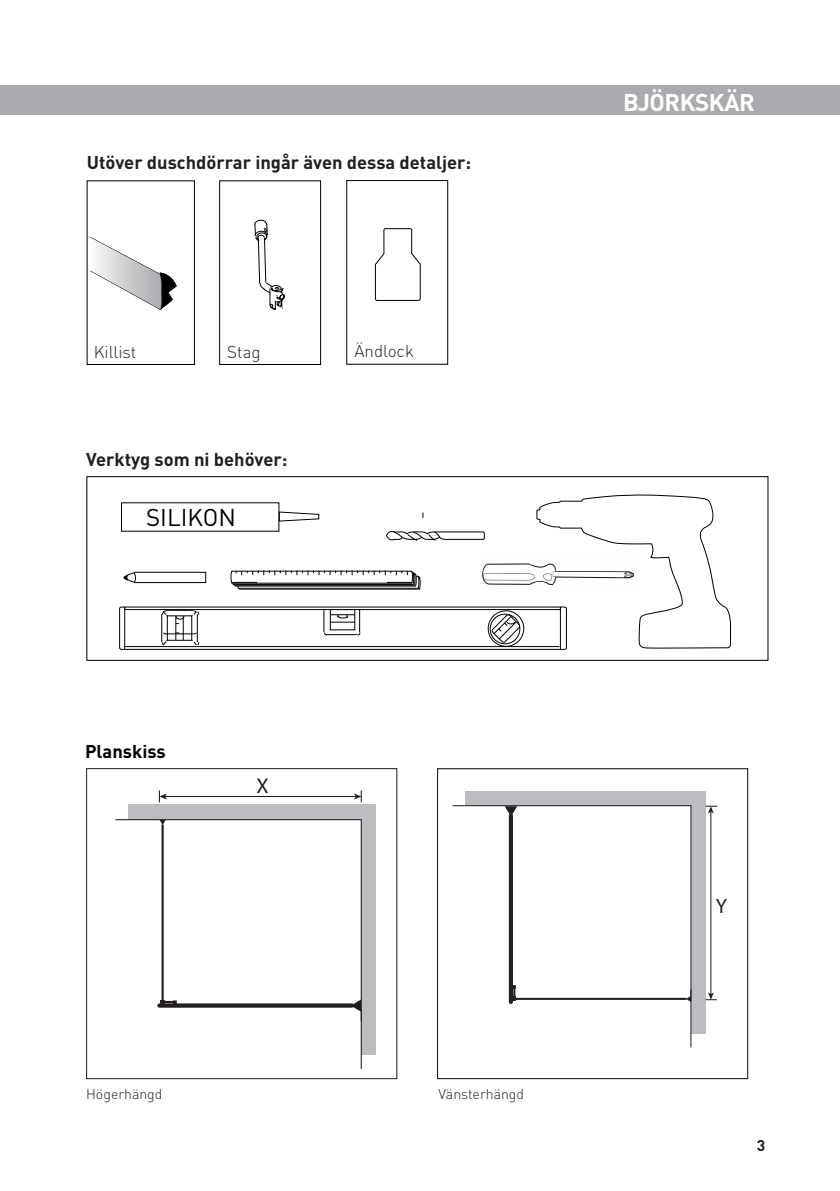
<style>
.page{position:relative;width:840px;height:1191px;background:#fff}
.page>*{position:absolute;margin:0;border:0;box-sizing:border-box;transform-origin:0 0}
.t1{font:700 24px "DIN";letter-spacing:-.02em;color:#fff}
.Paragraph_Style1{font:24px "DINOT";color:#000}
.t2{font:21.4px "Myriad Pro";color:#231f20}
.t3{font:20.8px "Myriad Pro";color:#231f20}
.Paragraph_Style5{font:700 18.4px "DIN";color:#231f20}
.Paragraph_Style5-2{font:700 18.4px "DIN";color:#000}
.Paragraph_Style5-3{font:300 17px "DIN";color:#231f20}
.Allmänt_styckeformat{font:700 15.6px "DIN";color:#231f20}
.Paginering{font:300 14px "DIN";color:#231f20}
</style>
<div class="page">
<div style="left:0;top:85px;width:839px;height:30px;background:#a9abae"></div>
<div style="left:86px;top:476px;width:681px;height:184px;border:1px solid #000"></div>
<svg style="left:119px;top:494px;width:611px;height:156px"></svg>
<div style="left:87px;top:180px;width:108px;height:185px;border:1px solid #000"></div>
<svg style="left:89px;top:236px;width:88px;height:74px"></svg>
<div style="left:219px;top:180px;width:102px;height:185px;border:1px solid #000"></div>
<svg style="left:254px;top:220px;width:31px;height:90px"></svg>
<div style="left:346px;top:180px;width:102px;height:184px;border:1px solid #000"></div>
<svg style="left:374px;top:228px;width:46px;height:73px"></svg>
<img style="left:480px;top:559px;width:156px;height:32px">
<svg style="left:159px;top:1003px;width:191px;height:4px"></svg>
<hr style="left:161px;top:824px;width:3px;height:178px;background:#231f20">
<svg style="left:159px;top:820px;width:7px;height:5px"></svg>
<div style="left:129px;top:804px;width:247px;height:15px;background:#bcbdc0"></div>
<div style="left:361px;top:804px;width:15px;height:251px;background:#bcbdc0"></div>
<hr style="left:165px;top:796px;width:191px;height:1px;background:#231f20">
<svg style="left:159px;top:790px;width:8px;height:12px"></svg>
<svg style="left:354px;top:790px;width:7px;height:12px"></svg>
<hr style="left:115px;top:819px;width:246px;height:1px;background:#231f20">
<hr style="left:360px;top:819px;width:1px;height:250px;background:#231f20">
<svg style="left:350px;top:999px;width:11px;height:21px"></svg>
<svg style="left:160px;top:1000px;width:17px;height:6px"></svg>
<div style="left:86px;top:768px;width:311px;height:311px;border:1px solid #231f20"></div>
<svg style="left:508px;top:816px;width:4px;height:186px"></svg>
<svg style="left:504px;top:806px;width:13px;height:10px"></svg>
<hr style="left:513px;top:997px;width:173px;height:3px;background:#231f20">
<div style="left:465px;top:791px;width:239px;height:14px;background:#bcbdc0"></div>
<div style="left:690px;top:791px;width:14px;height:242px;background:#bcbdc0"></div>
<hr style="left:452px;top:805px;width:238px;height:1px;background:#231f20">
<hr style="left:690px;top:805px;width:1px;height:242px;background:#231f20">
<svg style="left:685px;top:989px;width:6px;height:13px"></svg>
<svg style="left:510px;top:985px;width:5px;height:16px"></svg>
<hr style="left:710px;top:811px;width:1px;height:183px;background:#231f20">
<svg style="left:705px;top:805px;width:11px;height:8px"></svg>
<svg style="left:705px;top:992px;width:11px;height:8px"></svg>
<div style="left:436px;top:768px;width:311px;height:311px;border:1px solid #231f20"></div>
<p class="Paragraph_Style5" style="left:87px;top:150px;width:386px">Utöver duschdörrar ingår även dessa detaljer:</p>
<p class="Paragraph_Style5-3" style="left:94px;top:340px;width:44px">Killist</p>
<p class="Paragraph_Style5-3" style="left:227px;top:340px;width:35px">Stag</p>
<p class="Paragraph_Style5-3" style="left:354px;top:340px;width:61px">Ändlock</p>
<p class="Paragraph_Style5" style="left:86px;top:447px;width:203px">Verktyg som ni behöver:</p>
<p class="Paragraph_Style1" style="left:146px;top:502px;width:91px">SILIKON</p>
<p class="Paragraph_Style5-2" style="left:85px;top:739px;width:82px">Planskiss</p>
<p class="t2" style="left:256px;top:772px;width:14px">X</p>
<p class="Paginering" style="left:86px;top:1084px;width:78px">Högerhängd</p>
<p class="Paginering" style="left:438px;top:1084px;width:87px">Vänsterhängd</p>
<h1 class="t1" style="left:622px;top:86px;width:133px">BJÖRKSKÄR</h1>
<p class="t3" style="left:715px;top:893px;width:13px">Y</p>
<p class="Allmänt_styckeformat" style="left:756px;top:1134px;width:10px">3</p>
</div>
